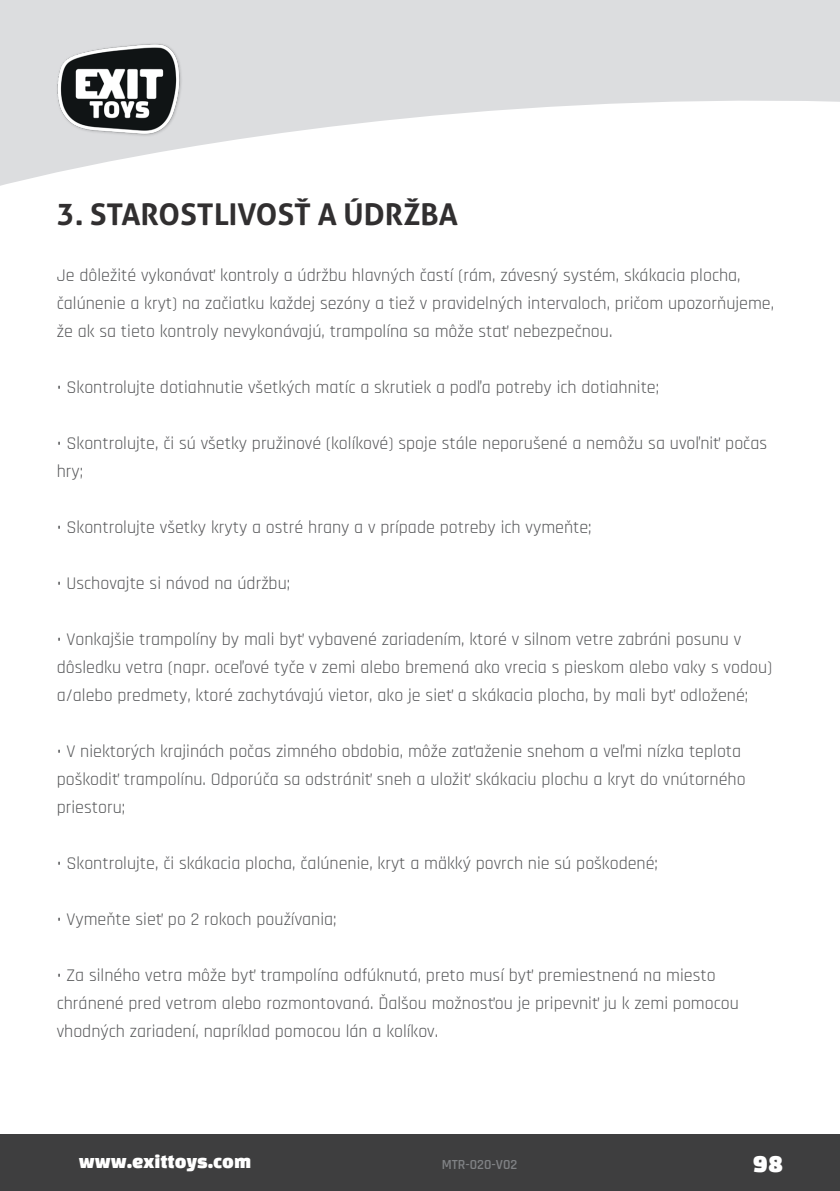
<style>
.page{position:relative;width:840px;height:1191px;background:#fff}
.page>*{position:absolute;margin:0;border:0;box-sizing:border-box;transform-origin:0 0}
.t1{font:700 30px "Aller";color:#312f30}
.t2{font:25.2px "Changa One";color:#fff}
.t3{font:20px "Changa One";color:#fff}
.t4{font:18px/28px "Rajdhani";color:#57585a}
.t5{font:600 14px "Rajdhani";color:#808285}
</style>
<div class="page">
<svg style="left:0;top:0;width:839px;height:186px;fill:#dcdddf"></svg>
<img style="left:46px;top:17px;width:144px;height:144px">
<div style="left:0;top:1134px;width:839px;height:57px;background:#3e3e3f"></div>
<h1 class="t1" style="left:57px;top:195px;width:402px">3. STAROSTLIVOSŤ A ÚDRŽBA</h1>
<p class="t4" style="left:57px;top:262px;width:718px">Je dôležité vykonávať kontroly a údržbu hlavných častí (rám, závesný systém, skákacia plocha, čalúnenie a kryt) na začiatku každej sezóny a tiež v pravidelných intervaloch, pričom upozorňujeme, že ak sa tieto kontroly nevykonávajú, trampolína sa môže stať nebezpečnou.</p>
<p class="t4" style="left:57px;top:374px;width:603px">• Skontrolujte dotiahnutie všetkých matíc a skrutiek a podľa potreby ich dotiahnite;</p>
<p class="t4" style="left:57px;top:430px;width:711px">• Skontrolujte, či sú všetky pružinové (kolíkové) spoje stále neporušené a nemôžu sa uvoľniť počas hry;</p>
<p class="t4" style="left:57px;top:514px;width:536px">• Skontrolujte všetky kryty a ostré hrany a v prípade potreby ich vymeňte;</p>
<p class="t4" style="left:57px;top:570px;width:235px">• Uschovajte si návod na údržbu;</p>
<p class="t4" style="left:57px;top:626px;width:716px">• Vonkajšie trampolíny by mali byť vybavené zariadením, ktoré v silnom vetre zabráni posunu v dôsledku vetra (napr. oceľové tyče v zemi alebo bremená ako vrecia s pieskom alebo vaky s vodou) a/alebo predmety, ktoré zachytávajú vietor, ako je sieť a skákacia plocha, by mali byť odložené;</p>
<p class="t4" style="left:57px;top:738px;width:690px">• V niektorých krajinách počas zimného obdobia, môže zaťaženie snehom a veľmi nízka teplota poškodiť trampolínu. Odporúča sa odstrániť sneh a uložiť skákaciu plochu a kryt do vnútorného priestoru;</p>
<p class="t4" style="left:57px;top:850px;width:602px">• Skontrolujte, či skákacia plocha, čalúnenie, kryt a mäkký povrch nie sú poškodené;</p>
<p class="t4" style="left:57px;top:906px;width:281px">• Vymeňte sieť po 2 rokoch používania;</p>
<p class="t4" style="left:57px;top:962px;width:683px">• Za silného vetra môže byť trampolína odfúknutá, preto musí byť premiestnená na miesto chránené pred vetrom alebo rozmontovaná. Ďalšou možnosťou je pripevniť ju k zemi pomocou vhodných zariadení, napríklad pomocou lán a kolíkov.</p>
<p class="t3" style="left:79px;top:1149px;width:174px">www.exittoys.com</p>
<p class="t5" style="left:441px;top:1156px;width:77px">MTR-020-V02</p>
<h2 class="t2" style="left:752px;top:1149px;width:32px">98</h2>
</div>
